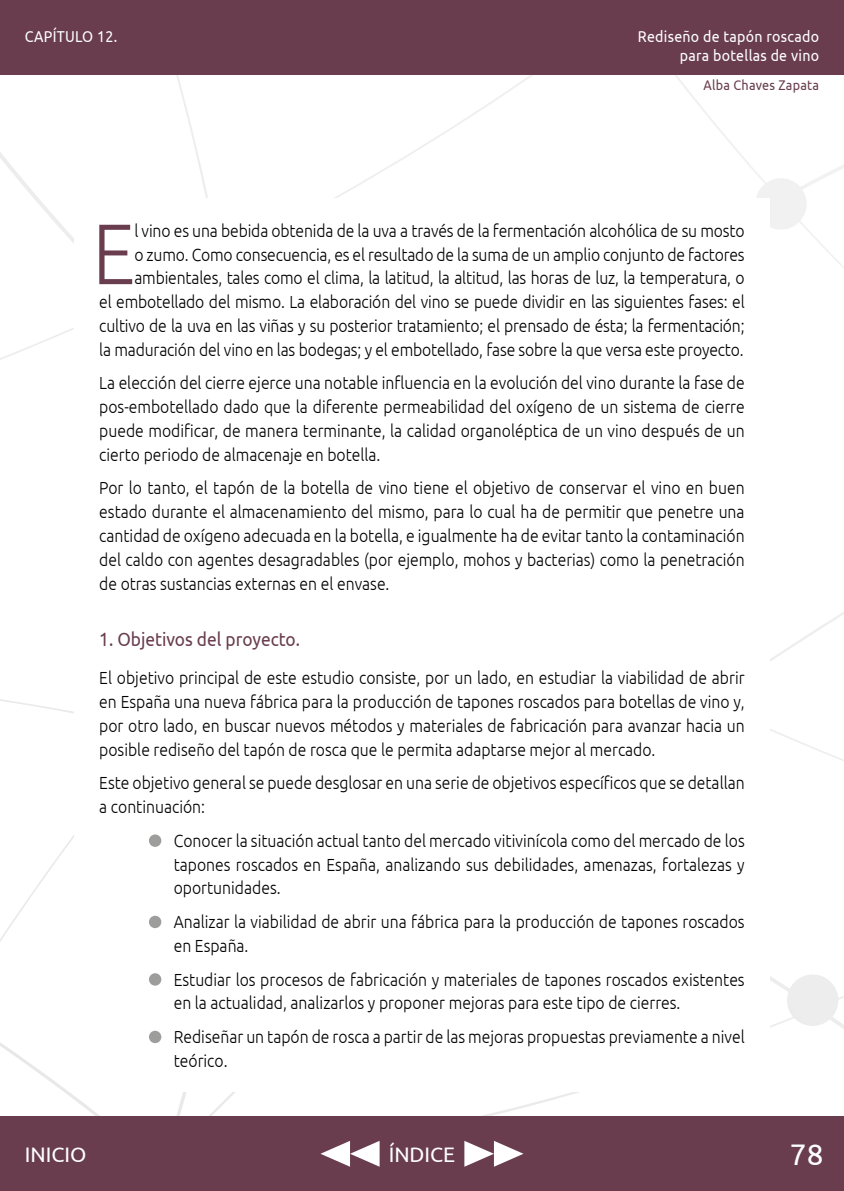
<style>
.page{position:relative;width:844px;height:1191px;background:#fff}
.page>*{position:absolute;margin:0;border:0;box-sizing:border-box;transform-origin:0 0}
.t1{font:300 85.75px "Ubuntu";color:#693d4e;scale:.9 1}
.t2{font:29.75px "Ubuntu";color:#fff}
.t3{font:21px "Ubuntu";color:#fff}
.t4{font:19.25px "Ubuntu";color:#693d4e;scale:.9 1}
.t5{font:300 17.5px/23.8px "Ubuntu";color:#000;text-align:justify;scale:.9 1}
.t6{font:15.75px/18.9px "Ubuntu";letter-spacing:.02em;color:#fff;text-align:right;scale:.9 1}
.t7{font:14px "Ubuntu";letter-spacing:.02em;color:#693d4e;scale:.9 1}
</style>
<div class="page">
<svg style="left:214px;top:74px;width:629px;height:176px"></svg>
<div style="left:0;top:1116px;width:843px;height:75px;background:#693d4e"></div>
<div style="left:74px;top:198px;width:695px;height:893px;background:#fff"></div>
<svg style="left:464px;top:1141px;width:59px;height:25px"></svg>
<svg style="left:320px;top:1141px;width:59px;height:25px"></svg>
<div style="left:0;top:0;width:843px;height:74px;background:#693d4e"></div>
<div style="left:149px;top:834px;width:12px;height:13px;background:#9d9d9c;border-radius:50%"></div>
<div style="left:149px;top:915px;width:12px;height:13px;background:#9d9d9c;border-radius:50%"></div>
<div style="left:149px;top:973px;width:12px;height:12px;background:#9d9d9c;border-radius:50%"></div>
<div style="left:149px;top:1030px;width:12px;height:13px;background:#9d9d9c;border-radius:50%"></div>
<p class="t6" style="left:25px;top:26px;width:104px">CAPÍTULO 12.</p>
<p class="t6" style="left:637px;top:26px;width:203px">Rediseño de tapón roscado para botellas de vino</p>
<p class="t7" style="left:703px;top:77px;width:130px">Alba Chaves Zapata</p>
<p class="t5" style="left:99px;top:218px;width:718px;text-align:right">l vino es una bebida obtenida de la uva a través de la fermentación alcohólica de su mosto<br>o zumo. Como consecuencia, es el resultado de la suma de un amplio conjunto de factores ambientales, tales como el clima, la latitud, la altitud, las horas de luz, la temperatura, o<br>el embotellado del mismo. La elaboración del vino se puede dividir en las siguientes fases: el cultivo de la uva en las viñas y su posterior tratamiento; el prensado de ésta; la fermentación; la maduración del vino en las bodegas; y el embotellado, fase sobre la que versa este proyecto.</p>
<p class="t5" style="left:99px;top:371px;width:718px">La elección del cierre ejerce una notable influencia en la evolución del vino durante la fase de pos-embotellado dado que la diferente permeabilidad del oxígeno de un sistema de cierre puede modificar, de manera terminante, la calidad organoléptica de un vino después de un cierto periodo de almacenaje en botella.</p>
<p class="t5" style="left:99px;top:476px;width:718px">Por lo tanto, el tapón de la botella de vino tiene el objetivo de conservar el vino en buen estado durante el almacenamiento del mismo, para lo cual ha de permitir que penetre una cantidad de oxígeno adecuada en la botella, e igualmente ha de evitar tanto la contaminación del caldo con agentes desagradables (por ejemplo, mohos y bacterias) como la penetración de otras sustancias externas en el envase.</p>
<h1 class="t1" style="left:92px;top:202px;width:49px">E</h1>
<p class="t4" style="left:99px;top:627px;width:224px">1. Objetivos del proyecto.</p>
<p class="t5" style="left:99px;top:665px;width:718px">El objetivo principal de este estudio consiste, por un lado, en estudiar la viabilidad de abrir en España una nueva fábrica para la producción de tapones roscados para botellas de vino y, por otro lado, en buscar nuevos métodos y materiales de fabricación para avanzar hacia un posible rediseño del tapón de rosca que le permita adaptarse mejor al mercado.</p>
<p class="t5" style="left:99px;top:771px;width:718px">Este objetivo general se puede desglosar en una serie de objetivos específicos que se detallan a continuación:</p>
<p class="t5" style="left:174px;top:828px;width:635px">Conocer la situación actual tanto del mercado vitivinícola como del mercado de los tapones roscados en España, analizando sus debilidades, amenazas, fortalezas y oportunidades.</p>
<p class="t5" style="left:174px;top:909px;width:635px">Analizar la viabilidad de abrir una fábrica para la producción de tapones roscados en España.</p>
<p class="t5" style="left:174px;top:967px;width:635px">Estudiar los procesos de fabricación y materiales de tapones roscados existentes en la actualidad, analizarlos y proponer mejoras para este tipo de cierres.</p>
<p class="t5" style="left:174px;top:1024px;width:635px">Rediseñar un tapón de rosca a partir de las mejoras propuestas previamente a nivel teórico.</p>
<p class="t3" style="left:25px;top:1141px;width:63px">INICIO</p>
<p class="t3" style="left:388px;top:1141px;width:68px">ÍNDICE</p>
<h2 class="t2" style="left:789px;top:1136px;width:35px">78</h2>
</div>
